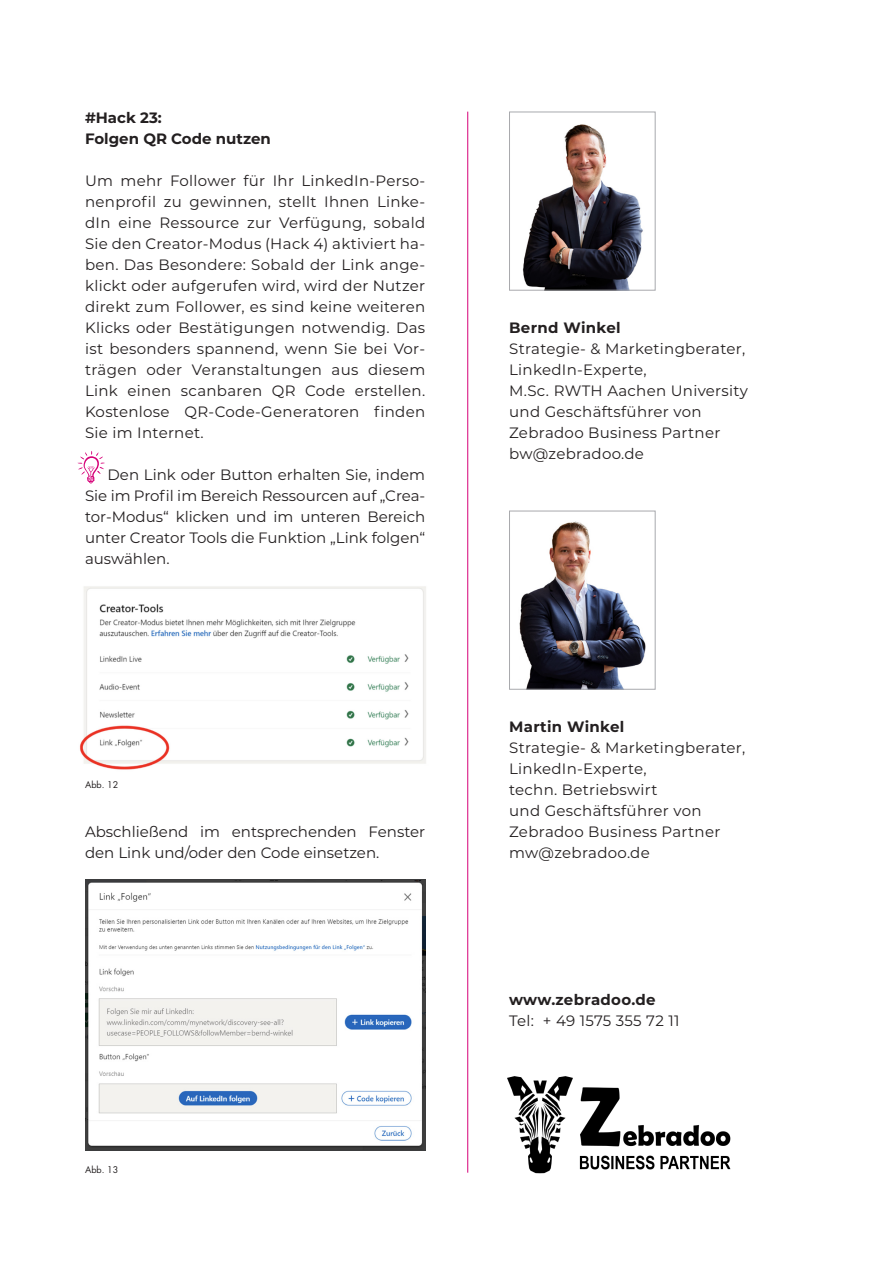
<style>
.page{position:relative;width:893px;height:1263px;background:#fff}
.page>*{position:absolute;margin:0;border:0;box-sizing:border-box;transform-origin:0 0}
.t1{font:52.5px "Zooja Elementsand Borders";color:#d60078}
.t2{font:15px/21px "Montserrat";letter-spacing:.02em;color:#231f20;text-align:justify}
.t3{font:15px/21px "Montserrat";color:#231f20}
.t4{font:700 15px/21px "Montserrat";letter-spacing:.015em;color:#231f20}
.t5{font:9px "Futura Std";color:#231f20}
</style>
<div class="page">
<img style="left:79px;top:586px;width:347px;height:184px">
<img style="left:85px;top:880px;width:340px;height:270px">
<hr style="left:467px;top:112px;width:1px;height:1061px;background:#d60078">
<img style="left:522px;top:124px;width:121px;height:165px">
<div style="left:509px;top:112px;width:146px;height:179px;border:1px solid #a8a9ad"></div>
<img style="left:519px;top:521px;width:127px;height:167px">
<div style="left:509px;top:511px;width:146px;height:179px;border:1px solid #a8a9ad"></div>
<img style="left:507px;top:1076px;width:224px;height:98px">
<p class="t4" style="left:85px;top:106px;width:187px">#Hack 23:<br>Folgen QR Code nutzen</p>
<p class="t2" style="left:85px;top:169px;width:342px">Um mehr Follower für Ihr LinkedIn-Perso&shy;nenprofil zu gewinnen, stellt Ihnen Linke&shy;dIn eine Ressource zur Verfügung, sobald Sie den Creator-Modus (Hack 4) aktiviert ha&shy;ben. Das Besondere: Sobald der Link ange&shy;klickt oder aufgerufen wird, wird der Nutzer direkt zum Follower, es sind keine weiteren Klicks oder Bestätigungen notwendig. Das ist besonders spannend, wenn Sie bei Vor&shy;trägen oder Veranstaltungen aus diesem Link einen scanbaren QR Code erstellen.<br>Kostenlose QR-Code-Generatoren finden Sie im Internet.</p>
<p class="t2" style="left:85px;top:463px;width:342px;text-indent:22px">Den Link oder Button erhalten Sie, indem Sie im Profil im Bereich Ressourcen auf „Crea&shy;tor-Modus“ klicken und im unteren Bereich unter Creator Tools die Funktion „Link folgen“ auswählen.</p>
<h1 class="t1" style="left:76px;top:437px;width:31px">U</h1>
<p class="t5" style="left:85px;top:779px;width:35px">Abb. 12</p>
<p class="t3" style="left:85px;top:820px;width:342px">Abschließend im entsprechenden Fenster den Link und/oder den Code einsetzen.</p>
<p class="t5" style="left:85px;top:1163px;width:35px">Abb. 13</p>
<p class="t4" style="left:509px;top:316px;width:113px">Bernd Winkel</p>
<p class="t2" style="left:509px;top:337px;width:240px;text-align:left">Strategie- &amp; Marketingberater,<br>LinkedIn-Experte,<br>M.Sc. RWTH Aachen University und Geschäftsführer von<br>Zebradoo Business Partner bw@zebradoo.de</p>
<p class="t4" style="left:509px;top:715px;width:117px">Martin Winkel</p>
<p class="t2" style="left:509px;top:736px;width:238px;text-align:left">Strategie- &amp; Marketingberater,<br>LinkedIn-Experte,<br>techn. Betriebswirt<br>und Geschäftsführer von<br>Zebradoo Business Partner mw@zebradoo.de</p>
<p class="t4" style="left:509px;top:988px;width:148px">www.zebradoo.de</p>
<p class="t2" style="left:509px;top:1009px;width:172px">Tel: + 49 1575 355 72 11</p>
</div>
